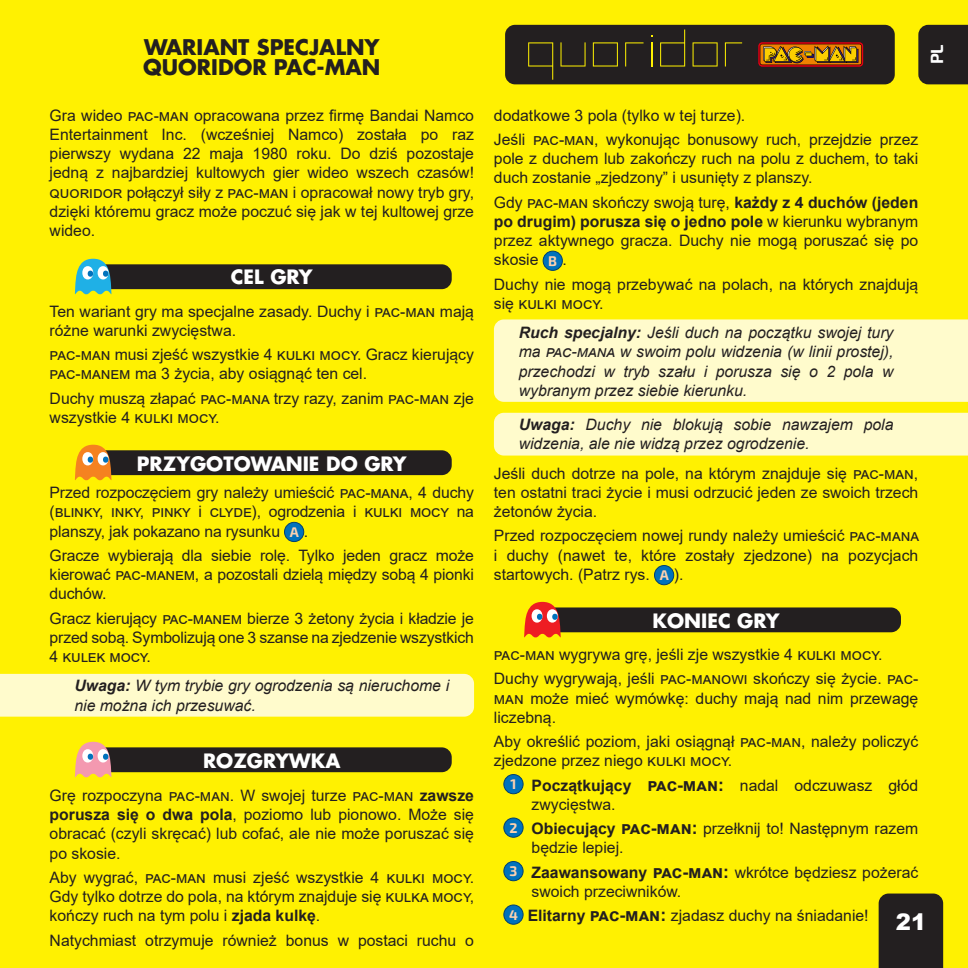
<style>
.page{position:relative;width:968px;height:968px;background:#fff}
.page>*{position:absolute;margin:0;border:0;box-sizing:border-box;transform-origin:0 0}
.t1{font:900 22.75px "Arial";color:#fff}
.TITRE_1{font:700 21px "Futura Std";color:#231f20}
.TITRE_1-2{font:700 19.25px "Futura Std";color:#fff}
.t2{font:700 17.5px "Exo 2";color:#fff}
.TEXTE{font:15.75px/19.2px "Arial";color:#231f20;text-align:justify}
.TEXTE-2{font:italic 15.75px/19.2px "Arial";color:#231f20}
.t3{font:700 14px "Exo 2";color:#fcd1af}
.s1{font-weight:700}
.s2{font-weight:700;font-size:17.5px}
</style>
<div class="page">
<div style="left:0;top:0;width:967px;height:967px;background:#fff101"></div>
<div style="left:878px;top:893px;width:65px;height:74px;background:#231f20"></div>
<div style="left:505px;top:25px;width:389px;height:59px;background:#231f20;border-radius:10px"></div>
<div style="left:918px;top:24px;width:49px;height:61px;background:#231f20"></div>
<svg style="left:758px;top:42px;width:105px;height:24px"></svg>
<svg style="left:759px;top:44px;width:102px;height:21px;background:#b0760e"></svg>
<svg style="left:651px;top:36px;width:1px;height:30px"></svg>
<svg style="left:625px;top:42px;width:18px;height:24px"></svg>
<svg style="left:528px;top:42px;width:25px;height:38px"></svg>
<svg style="left:660px;top:29px;width:25px;height:37px"></svg>
<svg style="left:592px;top:42px;width:25px;height:24px"></svg>
<svg style="left:560px;top:42px;width:25px;height:24px"></svg>
<svg style="left:724px;top:42px;width:18px;height:24px"></svg>
<svg style="left:692px;top:42px;width:25px;height:24px"></svg>
<div style="left:494px;top:412px;width:473px;height:43px;background:#fffbcc"></div>
<div style="left:494px;top:319px;width:473px;height:83px;background:#fffbcc"></div>
<div style="left:0;top:673px;width:474px;height:43px;background:#fffbcc"></div>
<div style="left:533px;top:607px;width:367px;height:25px;background:#231f20;border-radius:10px"></div>
<svg style="left:524px;top:601px;width:36px;height:36px"></svg>
<div style="left:84px;top:747px;width:367px;height:25px;background:#231f20;border-radius:10px"></div>
<svg style="left:75px;top:741px;width:36px;height:36px"></svg>
<div style="left:84px;top:450px;width:367px;height:25px;background:#231f20;border-radius:10px"></div>
<svg style="left:75px;top:444px;width:36px;height:36px"></svg>
<div style="left:84px;top:264px;width:367px;height:25px;background:#231f20;border-radius:10px"></div>
<svg style="left:75px;top:259px;width:36px;height:35px"></svg>
<div style="left:284px;top:522px;width:20px;height:19px;background:#0072bc;border-radius:50%"></div>
<div style="left:284px;top:522px;width:20px;height:20px;border:1px solid #004071;border-radius:50%"></div>
<div style="left:543px;top:251px;width:19px;height:19px;background:#0072bc;border-radius:50%"></div>
<div style="left:542px;top:251px;width:20px;height:20px;border:1px solid #004071;border-radius:50%"></div>
<div style="left:654px;top:565px;width:19px;height:19px;background:#0072bc;border-radius:50%"></div>
<div style="left:654px;top:565px;width:20px;height:20px;border:1px solid #004071;border-radius:50%"></div>
<div style="left:504px;top:774px;width:19px;height:19px;background:#0072bc;border-radius:50%"></div>
<div style="left:503px;top:774px;width:20px;height:20px;border:1px solid #004071;border-radius:50%"></div>
<div style="left:504px;top:817px;width:19px;height:20px;background:#0072bc;border-radius:50%"></div>
<div style="left:503px;top:817px;width:20px;height:20px;border:1px solid #004071;border-radius:50%"></div>
<div style="left:504px;top:861px;width:19px;height:19px;background:#0072bc;border-radius:50%"></div>
<div style="left:503px;top:861px;width:20px;height:19px;border:1px solid #004071;border-radius:50%"></div>
<div style="left:504px;top:904px;width:19px;height:20px;background:#0072bc;border-radius:50%"></div>
<div style="left:503px;top:904px;width:20px;height:20px;border:1px solid #004071;border-radius:50%"></div>
<p class="TITRE_1" style="left:144px;top:33px;width:237px">WARIANT SPECJALNY</p>
<p class="TITRE_1" style="left:143px;top:53px;width:238px">QUORIDOR PAC-MAN</p>
<p class="TEXTE" style="left:50px;top:105px;width:426px">Gra wideo pac-man opracowana przez firmę Bandai Namco Entertainment Inc. (wcześniej Namco) została po raz pierwszy wydana 22 maja 1980 roku. Do dziś pozostaje jedną z najbardziej kultowych gier wideo wszech czasów! quoridor połączył siły z pac-man i opracował nowy tryb gry, dzięki któremu gracz może poczuć się jak w tej kultowej grze wideo.</p>
<p class="TITRE_1-2" style="left:231px;top:264px;width:83px">CEL GRY</p>
<p class="TEXTE" style="left:50px;top:301px;width:426px">Ten wariant gry ma specjalne zasady. Duchy i pac-man mają różne warunki zwycięstwa.</p>
<p class="TEXTE" style="left:50px;top:345px;width:426px">pac-man musi zjeść wszystkie 4 kulki mocy. Gracz kierujący pac-manem ma 3 życia, aby osiągnąć ten cel.</p>
<p class="TEXTE" style="left:50px;top:388px;width:426px">Duchy muszą złapać pac-mana trzy razy, zanim pac-man zje wszystkie 4 kulki mocy.</p>
<p class="TITRE_1-2" style="left:137px;top:450px;width:271px">PRZYGOTOWANIE DO GRY</p>
<p class="TEXTE" style="left:50px;top:483px;width:426px">Przed rozpoczęciem gry należy umieścić pac-mana, 4 duchy (blinky, inky, pinky i clyde), ogrodzenia i kulki mocy na planszy, jak pokazano na rysunku</p>
<p class="t3" style="left:290px;top:523px;width:11px">A</p>
<p class="TEXTE" style="left:304px;top:521px;width:6px">.</p>
<p class="TEXTE" style="left:50px;top:545px;width:426px">Gracze wybierają dla siebie rolę. Tylko jeden gracz może kierować pac-manem, a pozostali dzielą między sobą 4 pionki duchów.</p>
<p class="TEXTE" style="left:50px;top:608px;width:426px">Gracz kierujący pac-manem bierze 3 żetony życia i kładzie je przed sobą. Symbolizują one 3 szanse na zjedzenie wszystkich 4 kulek mocy.</p>
<p class="TEXTE-2" style="left:74px;top:676px;width:376px"><span class="s1">Uwaga:</span> W tym trybie gry ogrodzenia są nieruchome i nie można ich przesuwać.</p>
<p class="TITRE_1-2" style="left:203px;top:748px;width:139px">ROZGRYWKA</p>
<p class="TEXTE" style="left:50px;top:785px;width:426px">Grę rozpoczyna pac-man. W swojej turze pac-man <span class="s1">zawsze porusza się o dwa pola</span>, poziomo lub pionowo. Może się obracać (czyli skręcać) lub cofać, ale nie może poruszać się po skosie.</p>
<p class="TEXTE" style="left:50px;top:867px;width:426px">Aby wygrać, pac-man musi zjeść wszystkie 4 kulki mocy.<br>Gdy tylko dotrze do pola, na którym znajduje się kulka mocy, kończy ruch na tym polu i <span class="s1">zjada kulkę</span>.</p>
<p class="TEXTE" style="left:50px;top:930px;width:426px">Natychmiast otrzymuje również bonus w postaci ruchu o</p>
<p class="t2" style="left:926px;top:64px;width:22px;rotate:-90deg">PL</p>
<p class="TEXTE" style="left:494px;top:105px;width:253px">dodatkowe 3 pola (tylko w tej turze).</p>
<p class="TEXTE" style="left:494px;top:130px;width:426px">Jeśli pac-man, wykonując bonusowy ruch, przejdzie przez pole z duchem lub zakończy ruch na polu z duchem, to taki duch zostanie „zjedzony” i usunięty z planszy.</p>
<p class="TEXTE" style="left:494px;top:192px;width:426px">Gdy pac-man skończy swoją turę, <span class="s1">każdy z 4 duchów (jeden po drugim) porusza się o jedno pole</span> w kierunku wybranym przez aktywnego gracza. Duchy nie mogą poruszać się po skosie</p>
<p class="t3" style="left:548px;top:252px;width:10px">B</p>
<p class="TEXTE" style="left:562px;top:250px;width:6px">.</p>
<p class="TEXTE" style="left:494px;top:274px;width:426px">Duchy nie mogą przebywać na polach, na których znajdują się kulki mocy.</p>
<p class="TEXTE-2" style="left:518px;top:323px;width:376px;text-align:justify"><span class="s1">Ruch specjalny:</span> Jeśli duch na początku swojej tury ma pac-mana w swoim polu widzenia (w linii prostej), przechodzi w tryb szału i porusza się o 2 pola w wybranym przez siebie kierunku.</p>
<p class="TEXTE-2" style="left:518px;top:415px;width:376px"><span class="s1">Uwaga:</span> Duchy nie blokują sobie nawzajem pola widzenia, ale nie widzą przez ogrodzenie.</p>
<p class="TEXTE" style="left:494px;top:463px;width:426px">Jeśli duch dotrze na pole, na którym znajduje się pac-man, ten ostatni traci życie i musi odrzucić jeden ze swoich trzech żetonów życia.</p>
<p class="TEXTE" style="left:494px;top:526px;width:426px">Przed rozpoczęciem nowej rundy należy umieścić pac-mana i duchy (nawet te, które zostały zjedzone) na pozycjach startowych. (Patrz rys.</p>
<p class="t3" style="left:659px;top:566px;width:11px">A</p>
<p class="TEXTE" style="left:673px;top:564px;width:11px">).</p>
<p class="TITRE_1-2" style="left:652px;top:607px;width:129px">KONIEC GRY</p>
<p class="TEXTE" style="left:494px;top:644px;width:390px">pac-man wygrywa grę, jeśli zje wszystkie 4 kulki mocy.</p>
<p class="TEXTE" style="left:494px;top:669px;width:426px">Duchy wygrywają, jeśli pac-manowi skończy się życie. pac&shy;man może mieć wymówkę: duchy mają nad nim przewagę liczebną.</p>
<p class="TEXTE" style="left:494px;top:731px;width:426px">Aby określić poziom, jaki osiągnął pac-man, należy policzyć zjedzone przez niego kulki mocy.</p>
<p class="t3" style="left:510px;top:775px;width:8px">1</p>
<p class="TEXTE" style="left:531px;top:775px;width:388px"><span class="s1">Początkujący</span> <span class="s2">pac-man:</span> nadal odczuwasz głód zwycięstwa.</p>
<p class="t3" style="left:509px;top:819px;width:10px">2</p>
<p class="TEXTE" style="left:531px;top:818px;width:388px"><span class="s1">Obiecujący</span> <span class="s2">pac-man:</span> przełknij to! Następnym razem będzie lepiej.</p>
<p class="t3" style="left:509px;top:862px;width:9px">3</p>
<p class="TEXTE" style="left:531px;top:862px;width:388px"><span class="s1">Zaawansowany</span> <span class="s2">pac-man:</span> wkrótce będziesz pożerać swoich przeciwników.</p>
<p class="t3" style="left:509px;top:906px;width:10px">4</p>
<p class="TEXTE" style="left:527px;top:905px;width:342px"><span class="s1">Elitarny</span> <span class="s2">pac-man:</span> zjadasz duchy na śniadanie!</p>
<h1 class="t1" style="left:895px;top:905px;width:32px">21</h1>
</div>
